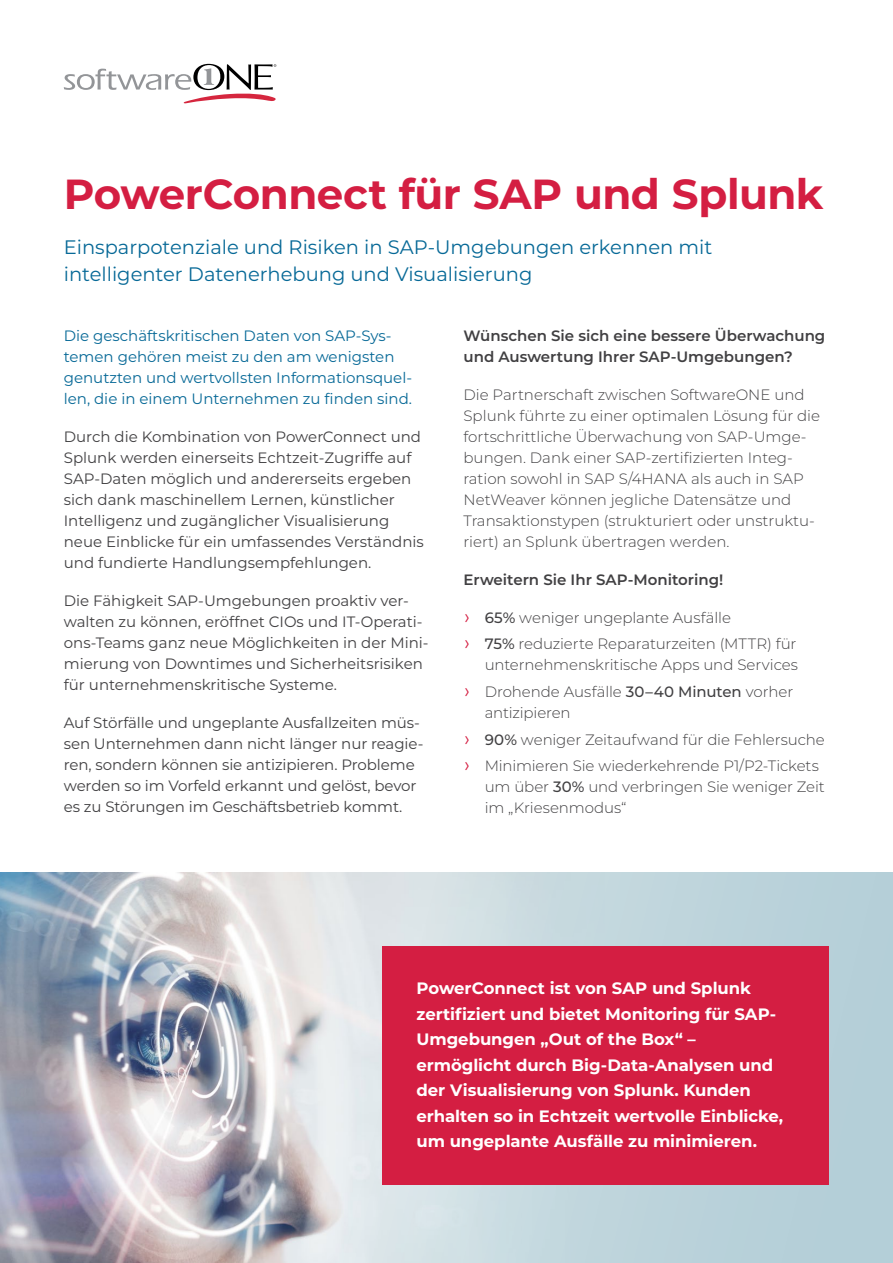
<style>
.page{position:relative;width:893px;height:1263px;background:#fff}
.page>*{position:absolute;margin:0;border:0;box-sizing:border-box;transform-origin:0 0}
.t1{font:700 42px "Montserrat";letter-spacing:-.01em;color:#d41e42}
.t2{font:19.5px/27px "Montserrat";color:#076997}
.t3{font:700 16.5px/25.5px "Montserrat";color:#fff}
.t4{font:15px/21px "Montserrat";color:#414042}
.t5{font:300 15px/21px "Montserrat";color:#414042}
.t6{font:15px/21px "Montserrat";color:#076997}
.t7{font:600 15px/21px "Montserrat";color:#414042}
.s1{font-family:"Calibri";font-size:19.5px;color:#d41e42}
.s2{font-weight:500}
</style>
<div class="page">
<svg style="left:0;top:872px;width:893px;height:391px;background:#bec7cf"></svg>
<svg style="left:64px;top:64px;width:212px;height:39px"></svg>
<div style="left:382px;top:947px;width:447px;height:238px;background:#d41e42"></div>
<h1 class="t1" style="left:64px;top:164px;width:761px">PowerConnect für SAP und Splunk</h1>
<h2 class="t2" style="left:64px;top:233px;width:650px">Einsparpotenziale und Risiken in SAP-Umgebungen erkennen mit intelligenter Datenerhebung und Visualisierung</h2>
<p class="t6" style="left:64px;top:324px;width:350px">Die geschäftskritischen Daten von SAP-Sys&shy;temen gehören meist zu den am wenigsten genutzten und wertvollsten Informationsquel&shy;len, die in einem Unternehmen zu finden sind.</p>
<p class="t4" style="left:64px;top:425px;width:362px">Durch die Kombination von PowerConnect und Splunk werden einerseits Echtzeit-Zugriffe auf SAP-Daten möglich und andererseits ergeben sich dank maschinellem Lernen, künstlicher Intelligenz und zugänglicher Visualisierung neue Einblicke für ein umfassendes Verständnis und fundierte Handlungsempfehlungen.</p>
<p class="t4" style="left:64px;top:589px;width:366px">Die Fähigkeit SAP-Umgebungen proaktiv ver&shy;walten zu können, eröffnet CIOs und IT-Operati&shy;ons-Teams ganz neue Möglichkeiten in der Mini&shy;mierung von Downtimes und Sicherheitsrisiken für unternehmenskritische Systeme.</p>
<p class="t4" style="left:64px;top:711px;width:361px">Auf Störfälle und ungeplante Ausfallzeiten müs&shy;sen Unternehmen dann nicht länger nur reagie&shy;ren, sondern können sie antizipieren. Probleme werden so im Vorfeld erkannt und gelöst, bevor es zu Störungen im Geschäftsbetrieb kommt.</p>
<p class="t7" style="left:463px;top:324px;width:363px">Wünschen Sie sich eine bessere Überwachung und Auswertung Ihrer SAP-Umgebungen?</p>
<p class="t5" style="left:463px;top:384px;width:358px">Die Partnerschaft zwischen SoftwareONE und Splunk führte zu einer optimalen Lösung für die fortschrittliche Überwachung von SAP-Umge&shy;bungen. Dank einer SAP-zertifizierten Integ&shy;ration sowohl in SAP S/4HANA als auch in SAP NetWeaver können jegliche Datensätze und Transaktionstypen (strukturiert oder unstruktu&shy;riert) an Splunk übertragen werden.</p>
<p class="t7" style="left:463px;top:568px;width:261px">Erweitern Sie Ihr SAP-Monitoring!</p>
<p class="t5" style="left:463px;top:604px;width:334px;line-height:26.5px"><span class="s1">›</span> <span class="s2">65%</span> weniger ungeplante Ausfälle<br><span class="s1">›</span> <span class="s2">75%</span> reduzierte Reparaturzeiten (MTTR) für</p>
<p class="t5" style="left:463px;top:651px;width:336px;line-height:26.5px;text-indent:21px">unternehmenskritische Apps und Services <span class="s1">›</span> Drohende Ausfälle <span class="s2">30–40 Minuten</span> vorher</p>
<p class="t5" style="left:463px;top:699px;width:363px;line-height:26.5px;text-indent:21px">antizipieren<br><span class="s1">›</span> <span class="s2">90%</span> weniger Zeitaufwand für die Fehlersuche <span class="s1">›</span> Minimieren Sie wiederkehrende P1/P2-Tickets</p>
<p class="t5" style="left:485px;top:776px;width:342px">um über <span class="s2">30%</span> und verbringen Sie weniger Zeit im „Kriesenmodus“</p>
<p class="t3" style="left:416px;top:975px;width:368px">PowerConnect ist von SAP und Splunk zertifiziert und bietet Monitoring für SAP-Umgebungen „Out of the Box“ – ermöglicht durch Big-Data-Analysen und der Visualisierung von Splunk. Kunden erhalten so in Echtzeit wertvolle Einblicke, um ungeplante Ausfälle zu minimieren.</p>
</div>
